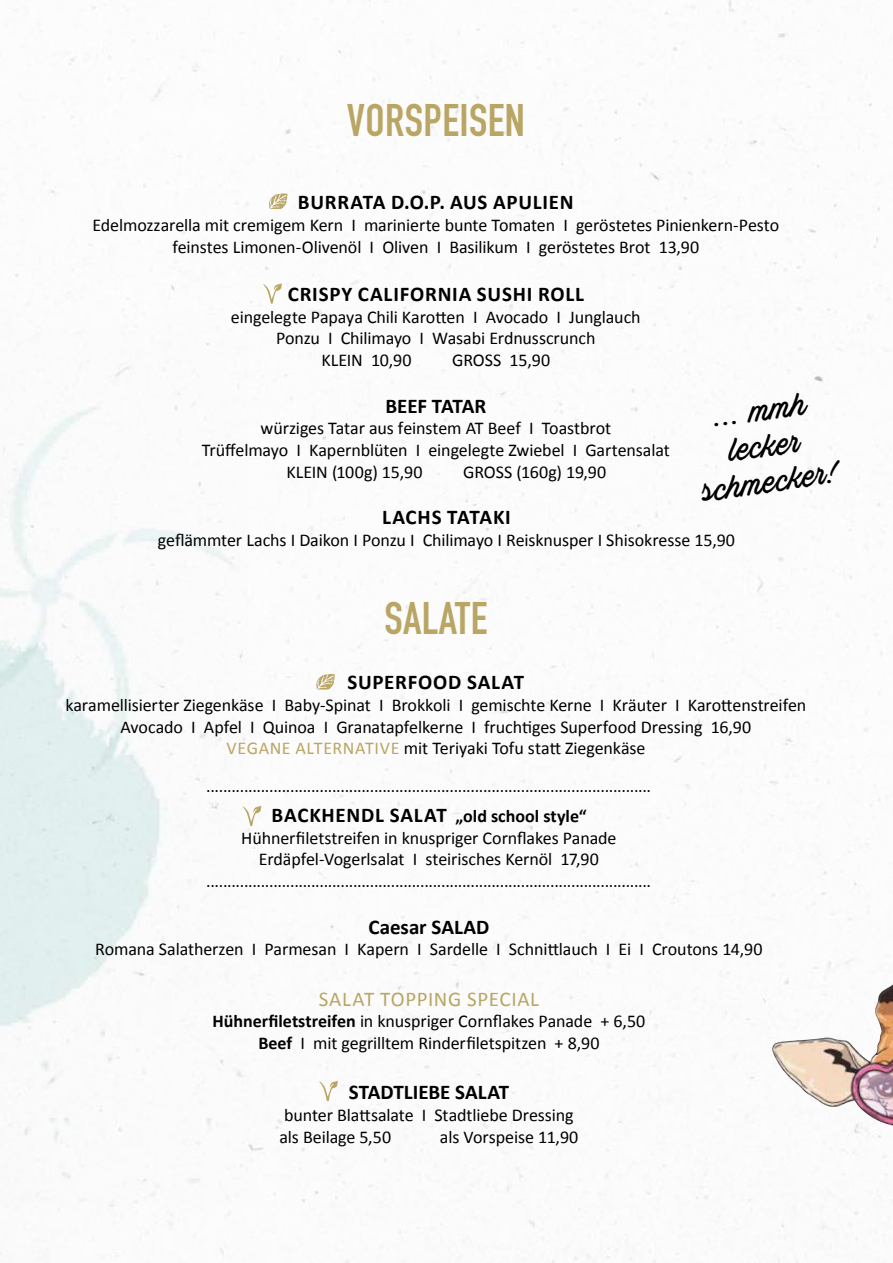
<style>
.page{position:relative;width:893px;height:1263px;background:#fff}
.page>*{position:absolute;margin:0;border:0;box-sizing:border-box;transform-origin:0 0}
.t1{font:700 45px "DIN Condensed";letter-spacing:.01em;color:#b9a564}
.t2{font:36px/36px "Actonia Hand PERSONALUSE";color:#000;text-align:center}
.t3{font:700 21px "Calibri";letter-spacing:.035em;color:#000}
.t4{font:21px "Calibri";letter-spacing:.035em;color:#b9a564}
.t5{font:700 21px "Calibri";color:#000}
.t6{font:700 21px "Calibri";letter-spacing:-.005em;color:#000}
.t7{font:18px/21.6px "Calibri";letter-spacing:-.005em;color:#000;text-align:center}
.s1{color:#b9a564}
.s2{font-weight:700;font-size:21px}
.s3{font-weight:700}
</style>
<div class="page">
<img style="left:0;top:0;width:893px;height:1263px">
<svg style="left:242px;top:806px;width:19px;height:20px"></svg>
<svg style="left:316px;top:674px;width:19px;height:16px"></svg>
<svg style="left:263px;top:283px;width:19px;height:21px"></svg>
<svg style="left:269px;top:193px;width:19px;height:16px"></svg>
<img style="left:772px;top:987px;width:121px;height:138px">
<svg style="left:319px;top:1081px;width:19px;height:20px"></svg>
<h1 class="t1" style="left:347px;top:89px;width:180px">VORSPEISEN</h1>
<p class="t3" style="left:298px;top:188px;width:277px">BURRATA D.O.P. AUS APULIEN</p>
<p class="t7" style="left:92px;top:214px;width:688px">Edelmozzarella mit cremigem Kern I marinierte bunte Tomaten I geröstetes Pinienkern-Pesto feinstes Limonen-Olivenöl I Oliven I Basilikum I geröstetes Brot 13,90</p>
<p class="t3" style="left:288px;top:279px;width:298px">CRISPY CALIFORNIA SUSHI ROLL</p>
<p class="t7" style="left:231px;top:305px;width:411px">eingelegte Papaya Chili Karotten I Avocado I Junglauch</p>
<p class="t7" style="left:276px;top:327px;width:321px">Ponzu I Chilimayo I Wasabi Erdnusscrunch</p>
<p class="t7" style="left:322px;top:349px;width:91px">KLEIN 10,90</p>
<p class="t7" style="left:452px;top:349px;width:100px">GROSS 15,90</p>
<p class="t6" style="left:385px;top:391px;width:102px">BEEF TATAR</p>
<p class="t7" style="left:261px;top:417px;width:352px">würziges Tatar aus feinstem AT Beef I Toastbrot</p>
<p class="t7" style="left:202px;top:439px;width:469px">Trüffelmayo I Kapernblüten I eingelegte Zwiebel I Gartensalat</p>
<p class="t7" style="left:287px;top:460px;width:137px">KLEIN (100g) 15,90</p>
<p class="t7" style="left:463px;top:460px;width:145px">GROSS (160g) 19,90</p>
<p class="t3" style="left:382px;top:503px;width:130px">LACHS TATAKI</p>
<p class="t7" style="left:158px;top:529px;width:579px">geflämmter Lachs I Daikon I Ponzu I Chilimayo I Reisknusper I Shisokresse 15,90</p>
<h2 class="t2" style="left:690px;top:405px;width:138px;rotate:-8deg">... mmh lecker schmecker!</h2>
<h1 class="t1" style="left:384px;top:588px;width:104px">SALATE</h1>
<p class="t3" style="left:347px;top:668px;width:178px">SUPERFOOD SALAT</p>
<p class="t7" style="left:65px;top:694px;width:742px">karamellisierter Ziegenkäse I Baby-Spinat I Brokkoli I gemischte Kerne I Kräuter I Karottenstreifen<br>Avocado I Apfel I Quinoa I Granatapfelkerne I fruchtiges Superfood Dressing 16,90<br><span class="s1">VEGANE ALTERNATIVE</span> mit Teriyaki Tofu statt Ziegenkäse</p>
<p class="t7" style="left:206px;top:771px;width:446px;line-height:29.7px">..........................................................................................................<br><span class="s2">BACKHENDL SALAT</span> <span class="s3">„old school style“</span></p>
<p class="t7" style="left:206px;top:826px;width:446px">Hühnerfiletstreifen in knuspriger Cornflakes Panade<br>Erdäpfel-Vogerlsalat I steirisches Kernöl 17,90 ..........................................................................................................</p>
<p class="t3" style="left:368px;top:912px;width:123px">Caesar SALAD</p>
<p class="t7" style="left:95px;top:938px;width:669px">Romana Salatherzen I Parmesan I Kapern I Sardelle I Schnittlauch I Ei I Croutons 14,90</p>
<p class="t4" style="left:319px;top:984px;width:222px">SALAT TOPPING SPECIAL</p>
<p class="t7" style="left:213px;top:1010px;width:434px"><span class="s3">Hühnerfiletstreifen</span> in knuspriger Cornflakes Panade + 6,50<br><span class="s3">Beef</span> I mit gegrilltem Rinderfiletspitzen + 8,90</p>
<p class="t5" style="left:349px;top:1077px;width:162px">STADTLIEBE SALAT</p>
<p class="t7" style="left:279px;top:1104px;width:296px;text-align:left">bunter Blattsalate I Stadtliebe Dressing als Beilage 5,50</p>
<p class="t7" style="left:440px;top:1125px;width:140px">als Vorspeise 11,90</p>
</div>
